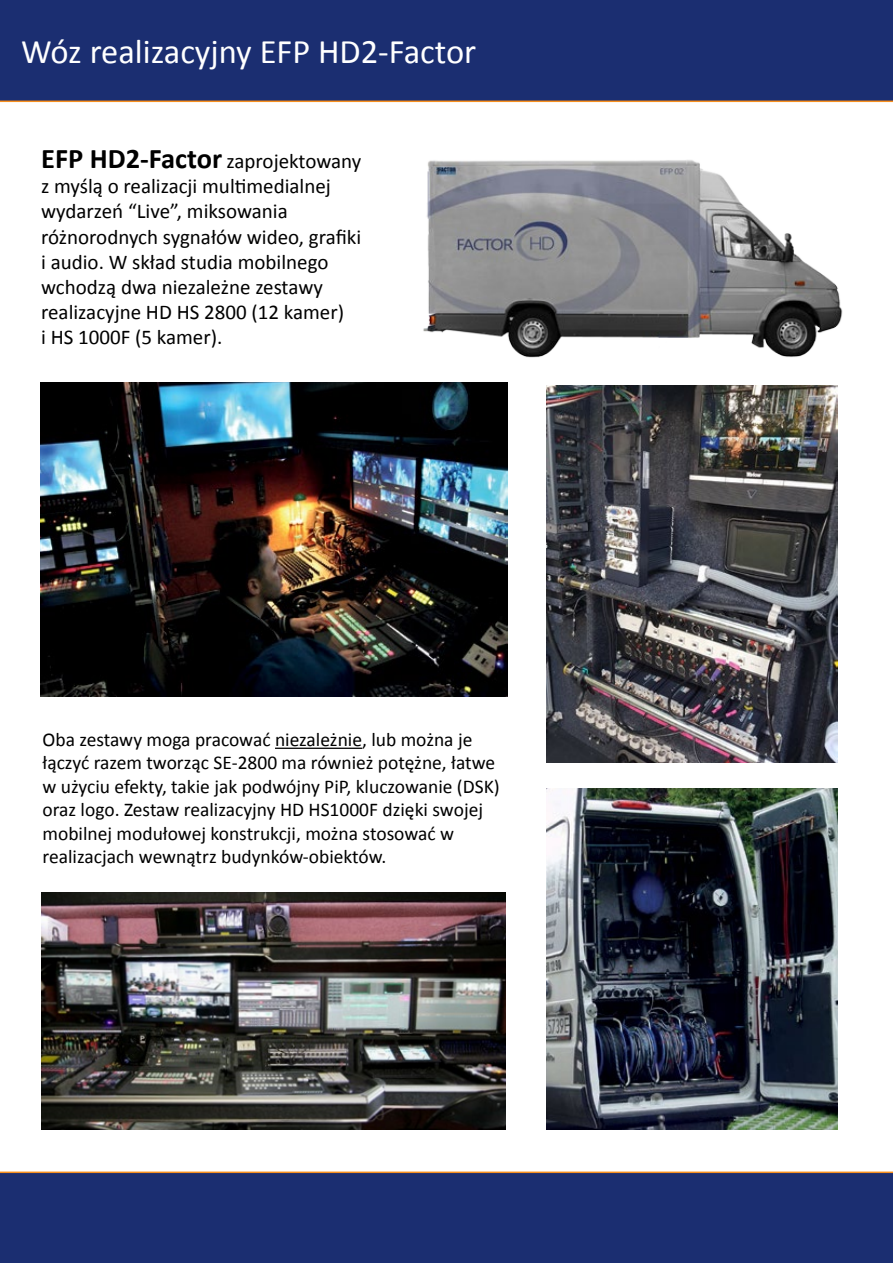
<style>
.page{position:relative;width:893px;height:1263px;background:#fff}
.page>*{position:absolute;margin:0;border:0;box-sizing:border-box;transform-origin:0 0}
.t1{font:34.5px "Calibri";color:#fff}
.t2{font:21px/25.2px "Calibri";color:#000}
.t3{font:19.5px/23.4px "Calibri";color:#000}
.s1{font-weight:700;font-size:28.5px}
</style>
<div class="page">
<div style="left:0;top:0;width:893px;height:102px;background:#1b2e71"></div>
<div style="left:0;top:1171px;width:893px;height:92px;background:#1b2e71"></div>
<img style="left:546px;top:789px;width:292px;height:340px">
<img style="left:423px;top:160px;width:420px;height:198px">
<img style="left:40px;top:383px;width:467px;height:314px">
<img style="left:546px;top:386px;width:292px;height:376px">
<img style="left:42px;top:893px;width:463px;height:236px">
<hr style="left:275px;top:748px;width:87px;height:1px;background:#000">
<h1 class="t1" style="left:21px;top:30px;width:457px">Wóz realizacyjny EFP HD2-Factor</h1>
<p class="t2" style="left:41px;top:149px;width:322px"><span class="s1">EFP HD2-Factor</span> zaprojektowany z myślą o realizacji multimedialnej wydarzeń “Live”, miksowania różnorodnych sygnałów wideo, grafiki i audio. W skład studia mobilnego wchodzą dwa niezależne zestawy realizacyjne HD HS 2800 (12 kamer)<br>i HS 1000F (5 kamer).</p>
<p class="t3" style="left:43px;top:728px;width:459px">Oba zestawy moga pracować niezależnie, lub można je łączyć razem tworząc SE-2800 ma również potężne, łatwe w użyciu efekty, takie jak podwójny PiP, kluczowanie (DSK) oraz logo. Zestaw realizacyjny HD HS1000F dzięki swojej mobilnej modułowej konstrukcji, można stosować w realizacjach wewnątrz budynków-obiektów.</p>
</div>
